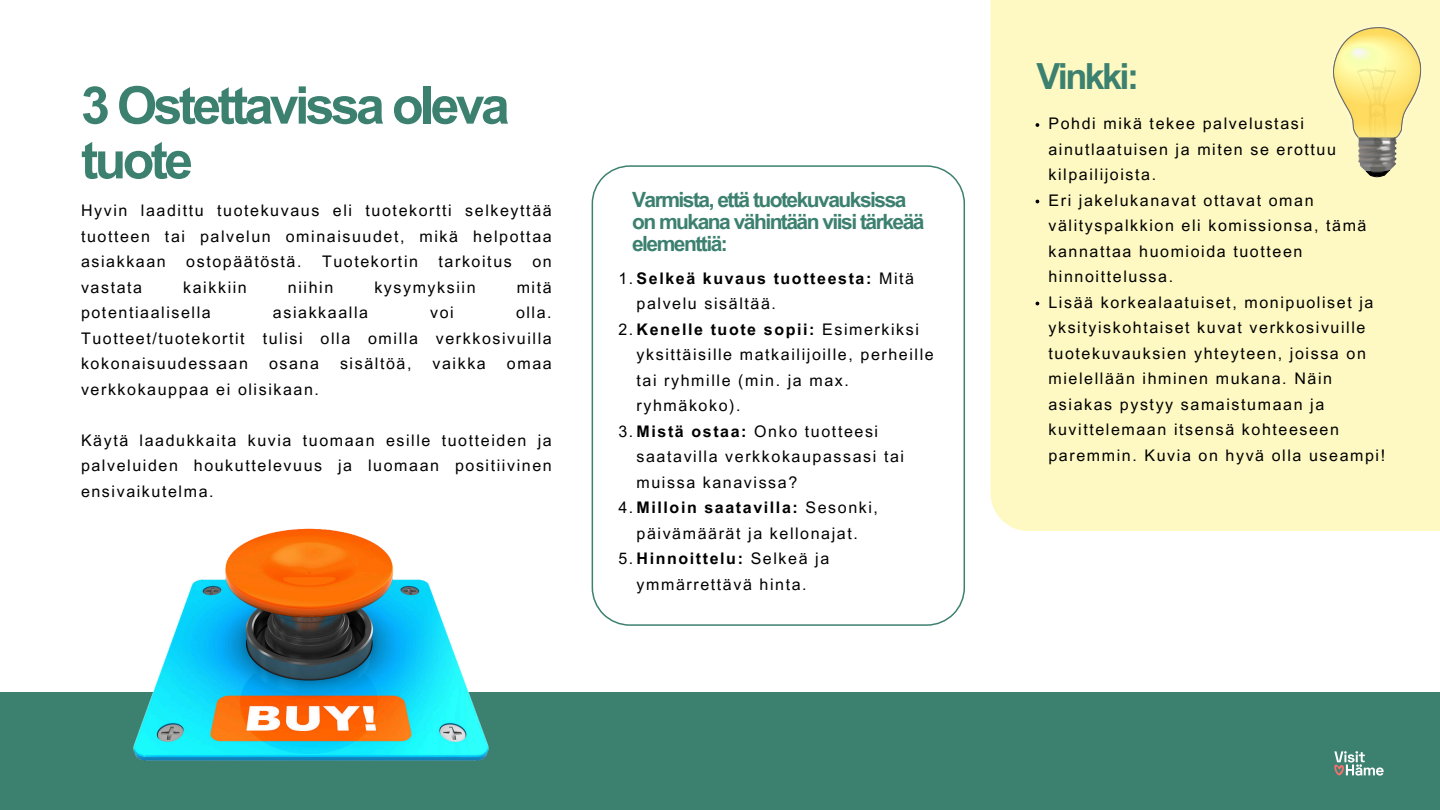
<style>
.page{position:relative;width:1440px;height:810px;background:#fff}
.page>*{position:absolute;margin:0;border:0;box-sizing:border-box;transform-origin:0 0}
.t1{font:700 52px/54.8px "Arial MT Pro";letter-spacing:-.07em;color:#3c806f}
.t2{font:700 36px "Arial MT Pro";letter-spacing:-.07em;color:#3c806f}
.t3{font:700 21px/21.8px "Arial MT Pro";letter-spacing:-.07em;color:#3c806f}
.t4{font:16px/25.5px "Arial MT Pro";letter-spacing:.1em;color:#000;text-align:justify}
.t5{font:700 16px "Arial MT Pro";letter-spacing:.1em;color:#000}
.s1{font-weight:400}
.s2{font-weight:700}
</style>
<div class="page">
<div style="left:0;top:692px;width:1440px;height:118px;background:#3c806f"></div>
<div style="left:990px;top:0;width:450px;height:531px;background:#fef9c3"></div>
<div style="left:1328px;top:20px;width:98px;height:128px;background:#fef9c3"></div>
<svg style="left:1333px;top:27px;width:88px;height:150px;background:#ebdf95"></svg>
<img style="left:133px;top:528px;width:356px;height:233px">
<svg style="left:1036px;top:123px;width:3px;height:4px"></svg>
<svg style="left:592px;top:165px;width:373px;height:461px"></svg>
<svg style="left:1334px;top:751px;width:50px;height:25px"></svg>
<h1 class="t1" style="left:81px;top:80px;width:430px">3 Ostettavissa oleva tuote</h1>
<p class="t4" style="left:81px;top:199px;width:472px">Hyvin laadittu tuotekuvaus eli tuotekortti selkeyttää tuotteen tai palvelun ominaisuudet, mikä helpottaa asiakkaan</p>
<p class="t4" style="left:186px;top:250px;width:117px">ostopäätöstä.</p>
<p class="t4" style="left:322px;top:250px;width:98px">Tuotekortin</p>
<p class="t4" style="left:439px;top:250px;width:75px">tarkoitus</p>
<p class="t4" style="left:532px;top:250px;width:21px">on</p>
<p class="t4" style="left:81px;top:275px;width:63px">vastata</p>
<p class="t4" style="left:183px;top:275px;width:65px">kaikkiin</p>
<p class="t4" style="left:288px;top:275px;width:47px">niihin</p>
<p class="t4" style="left:374px;top:275px;width:103px">kysymyksiin</p>
<p class="t4" style="left:517px;top:275px;width:37px">mitä</p>
<p class="t4" style="left:81px;top:301px;width:131px">potentiaalisella</p>
<p class="t4" style="left:273px;top:301px;width:97px">asiakkaalla</p>
<p class="t4" style="left:430px;top:301px;width:25px">voi</p>
<p class="t4" style="left:81px;top:301px;width:472px;text-indent:435px">olla.<br>Tuotteet/tuotekortit tulisi olla omilla verkkosivuilla kokonaisuudessaan</p>
<p class="t4" style="left:269px;top:352px;width:51px">osana</p>
<p class="t4" style="left:340px;top:352px;width:73px">sisältöä,</p>
<p class="t4" style="left:433px;top:352px;width:55px">vaikka</p>
<p class="t4" style="left:507px;top:352px;width:46px">omaa</p>
<p class="t4" style="left:81px;top:377px;width:240px">verkkokauppaa ei olisikaan.</p>
<p class="t4" style="left:81px;top:428px;width:472px">Käytä laadukkaita kuvia tuomaan esille tuotteiden ja palveluiden houkuttelevuus ja luomaan positiivinen ensivaikutelma.</p>
<h3 class="t3" style="left:632px;top:190px;width:294px">Varmista, että tuotekuvauksissa on mukana vähintään viisi tärkeää elementtiä:</h3>
<p class="t5" style="left:618px;top:269px;width:297px"><span class="s1">1.</span>Selkeä kuvaus tuotteesta: <span class="s1">Mitä</span></p>
<p class="t4" style="left:637px;top:292px;width:141px">palvelu sisältää.</p>
<p class="t5" style="left:618px;top:320px;width:302px"><span class="s1">2.</span>Kenelle tuote sopii: <span class="s1">Esimerkiksi</span></p>
<p class="t4" style="left:637px;top:343px;width:299px">yksittäisille matkailijoille, perheille</p>
<p class="t4" style="left:637px;top:368px;width:214px">tai ryhmille (min. ja max.</p>
<p class="t4" style="left:637px;top:394px;width:105px">ryhmäkoko).</p>
<p class="t4" style="left:618px;top:419px;width:261px">3.<span class="s2">Mistä ostaa:</span> Onko tuotteesi</p>
<p class="t4" style="left:637px;top:445px;width:269px">saatavilla verkkokaupassasi tai</p>
<p class="t4" style="left:637px;top:470px;width:162px">muissa kanavissa?</p>
<p class="t5" style="left:618px;top:498px;width:261px"><span class="s1">4.</span>Milloin saatavilla: <span class="s1">Sesonki,</span></p>
<p class="t4" style="left:637px;top:521px;width:223px">päivämäärät ja kellonajat.</p>
<p class="t5" style="left:618px;top:549px;width:212px"><span class="s1">5.</span>Hinnoittelu: <span class="s1">Selkeä ja</span></p>
<p class="t4" style="left:637px;top:572px;width:172px">ymmärrettävä hinta.</p>
<h2 class="t2" style="left:1037px;top:55px;width:104px">Vinkki:</h2>
<p class="t4" style="left:1048px;top:112px;width:338px;text-align:left">Pohdi mikä tekee palvelustasi ainutlaatuisen ja miten se erottuu kilpailijoista.<br>Eri jakelukanavat ottavat oman välityspalkkion eli komissionsa, tämä kannattaa huomioida tuotteen hinnoittelussa.<br>Lisää korkealaatuiset, monipuoliset ja yksityiskohtaiset kuvat verkkosivuille tuotekuvauksien yhteyteen, joissa on mielellään ihminen mukana. Näin asiakas pystyy samaistumaan ja kuvittelemaan itsensä kohteeseen paremmin. Kuvia on hyvä olla useampi!</p>
</div>
